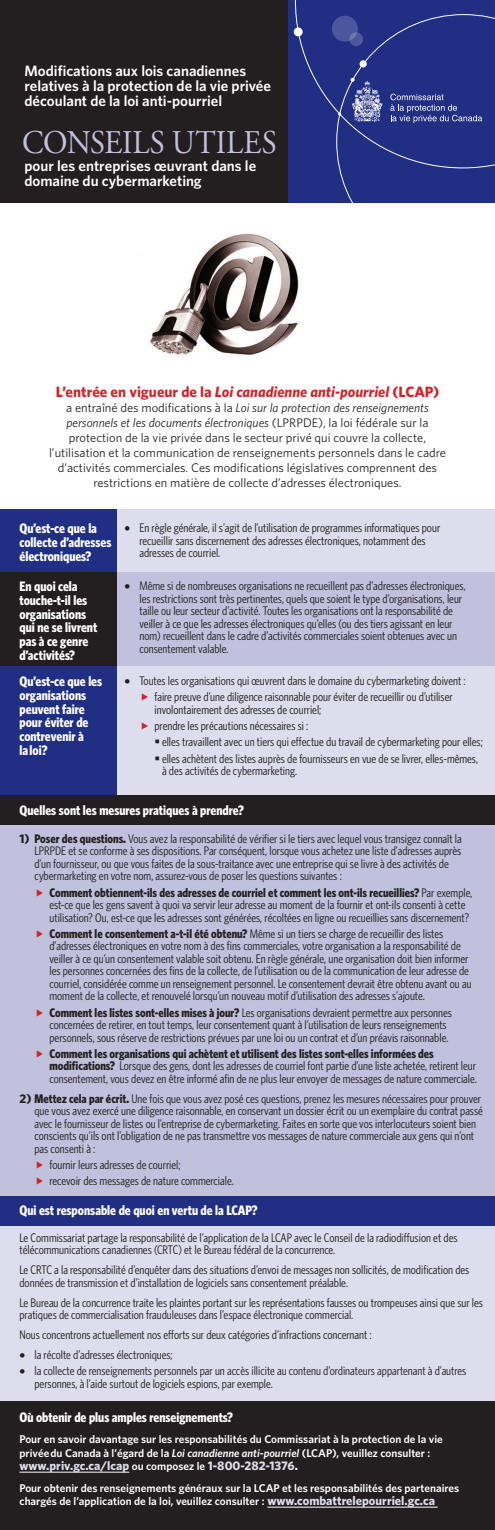
<style>
.page{position:relative;width:495px;height:1530px;background:#fff}
.page>*{position:absolute;margin:0;border:0;box-sizing:border-box;transform-origin:0 0}
.t1{font:33.12px "Adobe Garamond Pro";letter-spacing:-.005em;color:#c1c1dd;scale:.93 1}
.t2{font:600 15px/15px "Whitney";color:#fff}
.t3{font:700 15px "Whitney";color:#d1232a}
.t4{font:700 13.75px/13.8px "Whitney Cond";color:#fff}
.t5{font:12.5px/12.5px "Whitney Cond";color:#231f20}
.t6{font:12.5px/15px "Whitney";color:#231f20;text-align:center}
.t7{font:700 12.5px "Whitney";color:#dddded}
.t8{font:600 11.25px/13.8px "Whitney";color:#fff}
.s1{font-style:italic}
.s2{font-family:"Whitney";font-weight:700}
.s3{font-weight:700}
.s4{font-weight:600;font-size:11.25px;color:#fff}
.s5{color:#fff}
.s6{font-weight:700;font-size:12.5px;color:#dddded}
</style>
<div class="page">
<div style="left:0;top:510px;width:495px;height:285px;background:#dddded"></div>
<div style="left:0;top:824px;width:495px;height:384px;background:#c1c1dd"></div>
<div style="left:0;top:1226px;width:495px;height:186px;background:#dddded"></div>
<div style="left:0;top:510px;width:116px;height:294px;background:#202e84"></div>
<div style="left:0;top:1197px;width:495px;height:29px;background:#202e84"></div>
<div style="left:0;top:1401px;width:495px;height:129px;background:#231f20"></div>
<div style="left:0;top:795px;width:495px;height:29px;background:#231f20"></div>
<div style="left:0;top:0;width:343px;height:203px;background:#231f20"></div>
<hr style="left:20px;top:1472px;width:109px;height:1px;background:#fff">
<hr style="left:267px;top:1507px;width:171px;height:1px;background:#fff">
<div style="left:116px;top:573px;width:379px;height:93px;background:#c1c1dd"></div>
<div style="left:0;top:573px;width:116px;height:93px;background:#231f20"></div>
<div style="left:288px;top:0;width:207px;height:203px;background:#202e84"></div>
<svg style="left:295px;top:0;width:200px;height:168px"></svg>
<svg style="left:390px;top:94px;width:92px;height:29px"></svg>
<div style="left:294px;top:27px;width:9px;height:9px;background:#fff;border-radius:50%"></div>
<svg style="left:351px;top:78px;width:32px;height:44px"></svg>
<div style="left:360px;top:60px;width:7px;height:8px;background:#fff;border-radius:50%"></div>
<div style="left:349px;top:32px;width:14px;height:14px;background:#4b569c;border-radius:50%"></div>
<svg style="left:332px;top:16px;width:26px;height:26px"></svg>
<img style="left:141px;top:233px;width:158px;height:122px">
<p class="t2" style="left:24px;top:63px;width:248px">Modifications aux lois canadiennes relatives à la protection de la vie privée découlant de la loi anti-pourriel</p>
<p class="t1" style="left:22px;top:122px;width:275px">CONSEILS UTILES</p>
<p class="t2" style="left:24px;top:158px;width:233px">pour les entreprises œuvrant dans le domaine du cybermarketing</p>
<p class="t3" style="left:56px;top:383px;width:385px">L’entrée en vigueur de la <span class="s1">Loi canadienne anti-pourriel</span> (LCAP)</p>
<p class="t6" style="left:49px;top:400px;width:398px">a entraîné des modifications à la <span class="s1">Loi sur la protection des renseignements personnels et les documents électroniques</span> (LPRPDE), la loi fédérale sur la protection de la vie privée dans le secteur privé qui couvre la collecte, l’utilisation et la communication de renseignements personnels dans le cadre d’activités commerciales. Ces modifications législatives comprennent des restrictions en matière de collecte d’adresses électroniques.</p>
<p class="t4" style="left:20px;top:522px;width:93px">Qu’est-ce que la collecte d’adresses électroniques?</p>
<p class="t5" style="left:139px;top:522px;width:302px;text-indent:-15px">• En règle générale, il s’agit de l’utilisation de programmes informatiques pour recueillir sans discernement des adresses électroniques, notamment des adresses de courriel.</p>
<p class="t4" style="left:20px;top:579px;width:79px">En quoi cela touche-t-il les organisations qui ne se livrent pas à ce genre d’activités?</p>
<p class="t5" style="left:139px;top:580px;width:328px;text-indent:-15px">• Même si de nombreuses organisations ne recueillent pas d’adresses électroniques, les restrictions sont très pertinentes, quels que soient le type d’organisations, leur taille ou leur secteur d’activité. Toutes les organisations ont la responsabilité de veiller à ce que les adresses électroniques qu’elles (ou des tiers agissant en leur nom) recueillent dans le cadre d’activités commerciales soient obtenues avec un consentement valable.</p>
<p class="t4" style="left:20px;top:674px;width:84px">Qu’est-ce que les organisations peuvent faire pour éviter de contrevenir à<br>la loi?</p>
<p class="t5" style="left:124px;top:675px;width:343px">• Toutes les organisations qui œuvrent dans le domaine du cybermarketing doivent :</p>
<p class="t5" style="left:154px;top:691px;width:300px">faire preuve d’une diligence raisonnable pour éviter de recueillir ou d’utiliser involontairement des adresses de courriel;</p>
<p class="t5" style="left:154px;top:720px;width:155px">prendre les précautions nécessaires si :</p>
<p class="t5" style="left:154px;top:736px;width:330px">▪elles travaillent avec un tiers qui effectue du travail de cybermarketing pour elles;</p>
<p class="t5" style="left:162px;top:752px;width:318px;text-indent:-8px">▪elles achètent des listes auprès de fournisseurs en vue de se livrer, elles-mêmes, à des activités de cybermarketing.</p>
<p class="t4" style="left:20px;top:803px;width:226px">Quelles sont les mesures pratiques à prendre?</p>
<p class="t5" style="left:35px;top:832px;width:429px;text-indent:-15px"><span class="s2">1)</span> <span class="s3">Poser des questions.</span> Vous avez la responsabilité de vérifier si le tiers avec lequel vous transigez connaît la LPRPDE et se conforme à ses dispositions. Par conséquent, lorsque vous achetez une liste d’adresses auprès d’un fournisseur, ou que vous faites de la sous-traitance avec une entreprise qui se livre à des activités de cybermarketing en votre nom, assurez-vous de poser les questions suivantes :</p>
<p class="t5" style="left:49px;top:886px;width:425px"><span class="s3">Comment obtiennent-ils des adresses de courriel et comment les ont-ils recueillies?</span> Par exemple, est-ce que les gens savent à quoi va servir leur adresse au moment de la fournir et ont-ils consenti à cette utilisation? Ou, est-ce que les adresses sont générées, récoltées en ligne ou recueillies sans discernement?</p>
<p class="t5" style="left:49px;top:927px;width:424px"><span class="s3">Comment le consentement a-t-il été obtenu?</span> Même si un tiers se charge de recueillir des listes d’adresses électroniques en votre nom à des fins commerciales, votre organisation a la responsabilité de veiller à ce qu’un consentement valable soit obtenu. En règle générale, une organisation doit bien informer les personnes concernées des fins de la collecte, de l’utilisation ou de la communication de leur adresse de courriel, considérée comme un renseignement personnel. Le consentement devrait être obtenu avant ou au moment de la collecte, et renouvelé lorsqu’un nouveau motif d’utilisation des adresses s’ajoute.</p>
<p class="t5" style="left:49px;top:1006px;width:404px"><span class="s3">Comment les listes sont-elles mises à jour?</span> Les organisations devraient permettre aux personnes concernées de retirer, en tout temps, leur consentement quant à l’utilisation de leurs renseignements personnels, sous réserve de restrictions prévues par une loi ou un contrat et d’un préavis raisonnable.</p>
<p class="t5" style="left:49px;top:1047px;width:429px"><span class="s3">Comment les organisations qui achètent et utilisent des listes sont-elles informées des modifications?</span> Lorsque des gens, dont les adresses de courriel font partie d’une liste achetée, retirent leur consentement, vous devez en être informé afin de ne plus leur envoyer de messages de nature commerciale.</p>
<p class="t5" style="left:35px;top:1092px;width:450px;text-indent:-15px"><span class="s2">2)</span> <span class="s3">Mettez cela par écrit.</span> Une fois que vous avez posé ces questions, prenez les mesures nécessaires pour prouver que vous avez exercé une diligence raisonnable, en conservant un dossier écrit ou un exemplaire du contrat passé avec le fournisseur de listes ou l’entreprise de cybermarketing. Faites en sorte que vos interlocuteurs soient bien conscients qu’ils ont l’obligation de ne pas transmettre vos messages de nature commerciale aux gens qui n’ont pas consenti à :</p>
<p class="t5" style="left:49px;top:1159px;width:133px">fournir leurs adresses de courriel;</p>
<p class="t5" style="left:49px;top:1175px;width:186px">recevoir des messages de nature commerciale.</p>
<p class="t4" style="left:20px;top:1204px;width:240px">Qui est responsable de quoi en vertu de la LCAP?</p>
<p class="t5" style="left:20px;top:1231px;width:440px">Le Commissariat partage la responsabilité de l’application de la LCAP avec le Conseil de la radiodiffusion et des télécommunications canadiennes (CRTC) et le Bureau fédéral de la concurrence.</p>
<p class="t5" style="left:20px;top:1264px;width:451px">Le CRTC a la responsabilité d’enquêter dans des situations d’envoi de messages non sollicités, de modification des données de transmission et d’installation de logiciels sans consentement préalable.</p>
<p class="t5" style="left:20px;top:1296px;width:465px">Le Bureau de la concurrence traite les plaintes portant sur les représentations fausses ou trompeuses ainsi que sur les pratiques de commercialisation frauduleuses dans l’espace électronique commercial.</p>
<p class="t5" style="left:20px;top:1329px;width:354px">Nous concentrons actuellement nos efforts sur deux catégories d’infractions concernant :</p>
<p class="t5" style="left:20px;top:1349px;width:155px">• la récolte d’adresses électroniques;</p>
<p class="t5" style="left:35px;top:1365px;width:433px;text-indent:-15px">• la collecte de renseignements personnels par un accès illicite au contenu d’ordinateurs appartenant à d’autres personnes, à l’aide surtout de logiciels espions, par exemple.</p>
<p class="t4" style="left:20px;top:1410px;width:215px">Où obtenir de plus amples renseignements?</p>
<p class="t8" style="left:20px;top:1432px;width:425px">Pour en savoir davantage sur les responsabilités du Commissariat à la protection de la vie privée du Canada à l’égard de la <span class="s1">Loi canadienne anti-pourriel</span> (LCAP), veuillez consulter :</p>
<p class="t7" style="left:20px;top:1459px;width:280px">www.priv.gc.ca/lcap <span class="s4">ou composez le</span> 1-800-282-1376<span class="s5">.</span></p>
<p class="t8" style="left:20px;top:1481px;width:441px">Pour obtenir des renseignements généraux sur la LCAP et les responsabilités des partenaires chargés de l’application de la loi, veuillez consulter : <span class="s6">www.combattrelepourriel.gc.ca</span></p>
</div>
